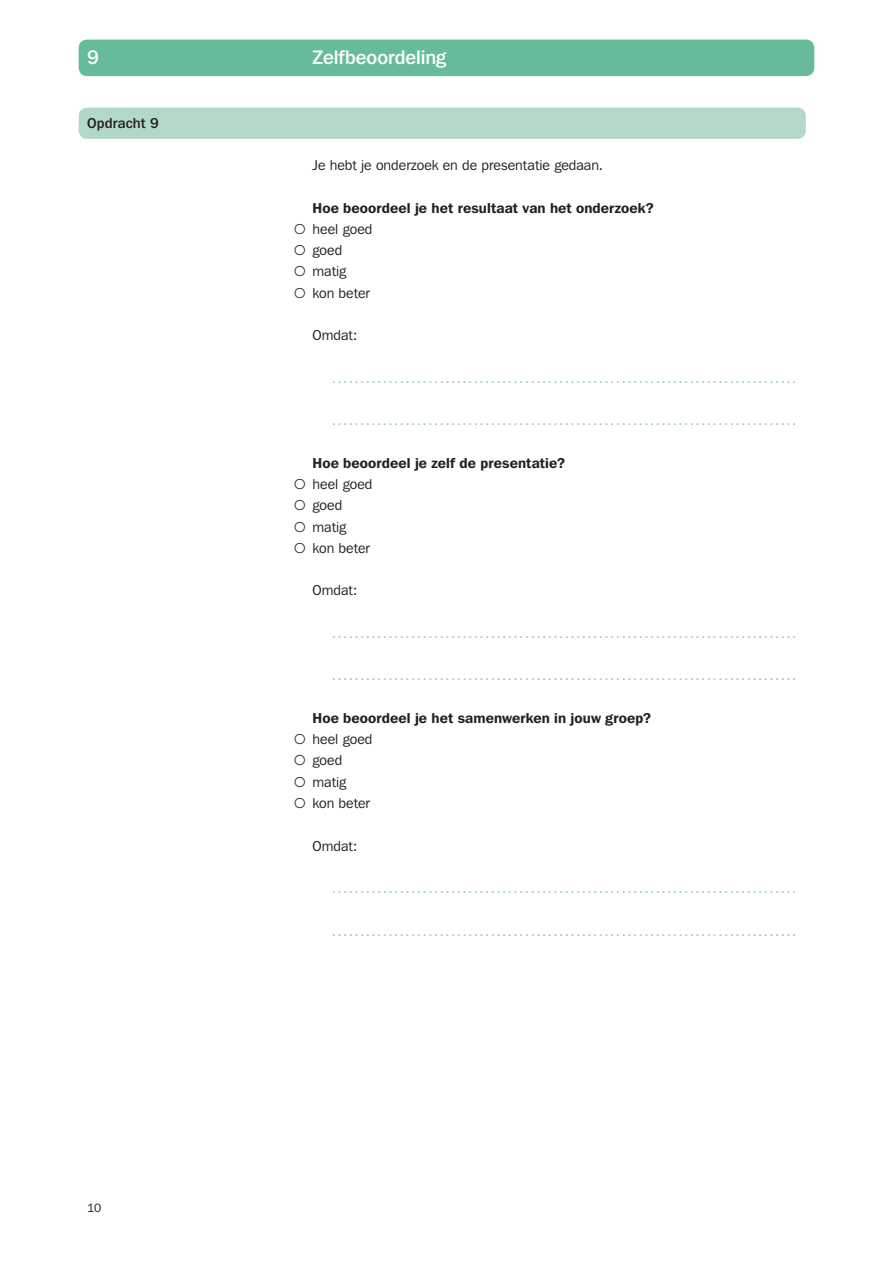
<style>
.page{position:relative;width:893px;height:1263px;background:#fff}
.page>*{position:absolute;margin:0;border:0;box-sizing:border-box;transform-origin:0 0}
.t1{font:500 19.5px "Franklin Gothic IT Cby BT";letter-spacing:-.005em;color:#fff}
.t2{font:14.25px "Franklin Gothic IT Cby BT";color:#95c4d7}
.t3{font:14.25px "Franklin Gothic IT Cby BT";letter-spacing:.005em;color:#231f20}
.t4{font:600 14.25px "Franklin Gothic IT Cby BT";letter-spacing:.01em;color:#231f20}
.t5{font:500 14.25px "Franklin Gothic IT Cby BT";letter-spacing:.005em;color:#231f20}
.t6{font:12px "Franklin Gothic IT Cby BT";color:#231f20}
.s1{font-family:"Alright Sans";font-weight:700}
</style>
<div class="page">
<div style="left:79px;top:40px;width:735px;height:36px;background:#6b9;border-radius:9px"></div>
<div style="left:79px;top:108px;width:727px;height:31px;background:#b2d9c7;border-radius:9px"></div>
<h1 class="t1" style="left:87px;top:45px;width:13px">9</h1>
<h1 class="t1" style="left:313px;top:45px;width:135px">Zelfbeoordeling</h1>
<p class="t5" style="left:87px;top:114px;width:73px">Opdracht 9</p>
<p class="t6" style="left:87px;top:1200px;width:16px">10</p>
<p class="t3" style="left:313px;top:156px;width:292px">Je hebt je onderzoek en de presentatie gedaan.</p>
<p class="t4" style="left:313px;top:199px;width:343px">Hoe beoordeel je het resultaat van het onderzoek?</p>
<p class="t3" style="left:293px;top:220px;width:81px"><span class="s1">○</span> heel goed</p>
<p class="t3" style="left:293px;top:241px;width:50px"><span class="s1">○</span> goed</p>
<p class="t3" style="left:293px;top:263px;width:54px"><span class="s1">○</span> matig</p>
<p class="t3" style="left:293px;top:284px;width:78px"><span class="s1">○</span> kon beter</p>
<p class="t3" style="left:313px;top:326px;width:46px">Omdat:</p>
<p class="t2" style="left:332px;top:369px;width:466px">..................................................................................</p>
<p class="t2" style="left:332px;top:411px;width:466px">..................................................................................</p>
<p class="t4" style="left:313px;top:454px;width:254px">Hoe beoordeel je zelf de presentatie?</p>
<p class="t3" style="left:293px;top:475px;width:81px"><span class="s1">○</span> heel goed</p>
<p class="t3" style="left:293px;top:497px;width:50px"><span class="s1">○</span> goed</p>
<p class="t3" style="left:293px;top:518px;width:54px"><span class="s1">○</span> matig</p>
<p class="t3" style="left:293px;top:539px;width:78px"><span class="s1">○</span> kon beter</p>
<p class="t3" style="left:313px;top:582px;width:46px">Omdat:</p>
<p class="t2" style="left:332px;top:624px;width:466px">..................................................................................</p>
<p class="t2" style="left:332px;top:667px;width:466px">..................................................................................</p>
<p class="t4" style="left:313px;top:709px;width:340px">Hoe beoordeel je het samenwerken in jouw groep?</p>
<p class="t3" style="left:293px;top:730px;width:81px"><span class="s1">○</span> heel goed</p>
<p class="t3" style="left:293px;top:752px;width:50px"><span class="s1">○</span> goed</p>
<p class="t3" style="left:293px;top:773px;width:54px"><span class="s1">○</span> matig</p>
<p class="t3" style="left:293px;top:794px;width:78px"><span class="s1">○</span> kon beter</p>
<p class="t3" style="left:313px;top:837px;width:46px">Omdat:</p>
<p class="t2" style="left:332px;top:879px;width:466px">..................................................................................</p>
<p class="t2" style="left:332px;top:922px;width:466px">..................................................................................</p>
</div>
